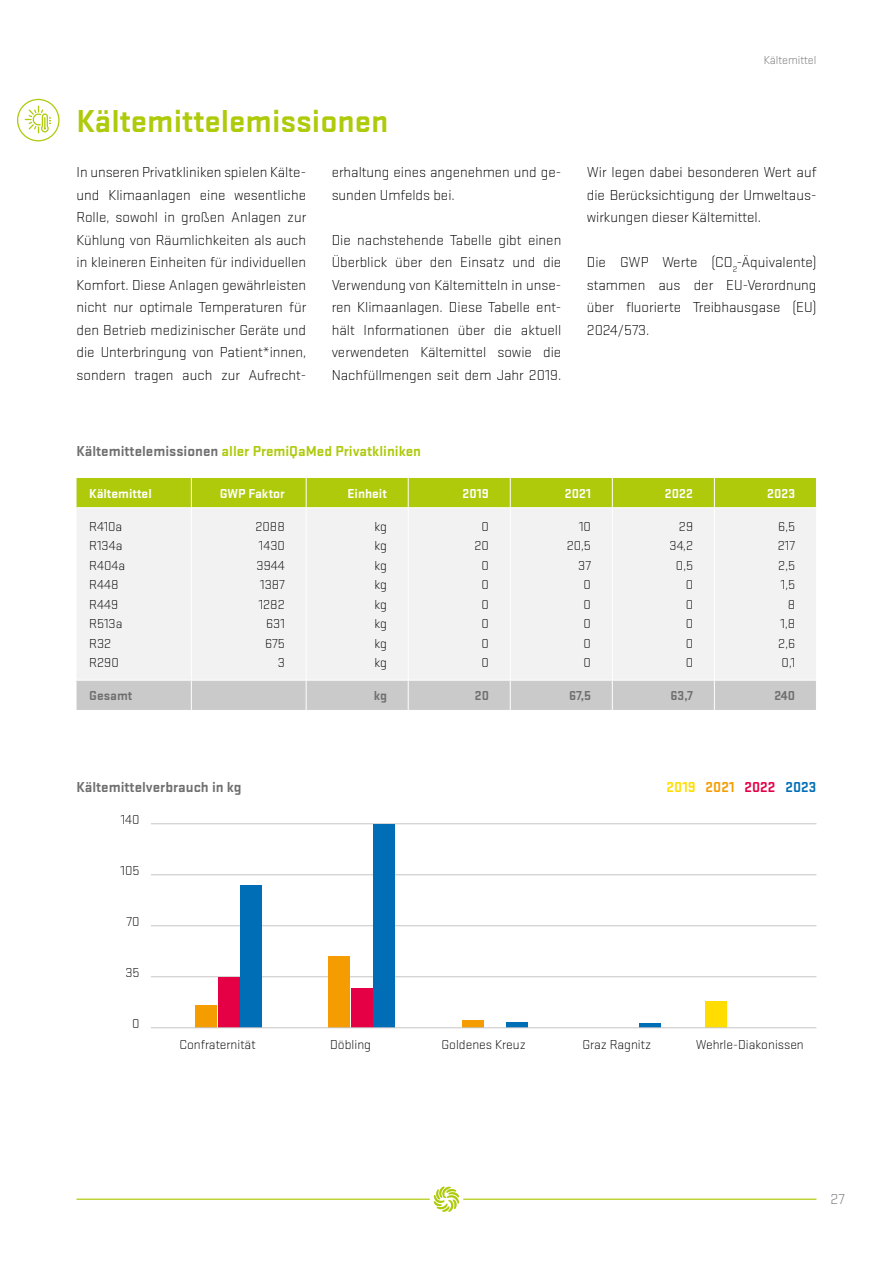
<style>
.page{position:relative;width:893px;height:1263px;background:#fff}
.page>*{position:absolute;margin:0;border:0;box-sizing:border-box;transform-origin:0 0}
.t1{font:700 33px "Stratum 2";color:#afca0b}
.t2{font:300 15px/22.5px "Stratum 2";color:#000;text-align:justify}
.t3{font:700 15px "Stratum 2";color:#afca0b}
.t4{font:700 15px "Stratum 2";color:#706f6f}
.t5{font:700 15px "Stratum 2";color:#fd0}
.t6{font:300 15px "Stratum 2";color:#706f6f}
.t7{font:300 13.5px/19.5px "Stratum 2";color:#000;text-align:right}
.t8{font:700 13.5px "Stratum 2";color:#fff}
.t9{font:700 13.5px "Stratum 2";color:#706f6f}
.t10{font:300 12px "Stratum 2";color:#706f6f}
.s1{color:#706f6f}
.s2{color:#f59c00}
.s3{color:#e50046}
.s4{color:#006eb7}
</style>
<div class="page">
<hr style="left:77px;top:1198px;width:739px;height:2px;background:#afca0b">
<div style="left:430px;top:1182px;width:33px;height:34px;background:#fff;border-radius:50%"></div>
<svg style="left:434px;top:1186px;width:25px;height:26px"></svg>
<div style="left:77px;top:509px;width:739px;height:170px;background:#f2f2f2"></div>
<div style="left:77px;top:681px;width:739px;height:29px;background:#cacaca"></div>
<hr style="left:191px;top:508px;width:1px;height:172px;background:#fff">
<hr style="left:306px;top:508px;width:1px;height:172px;background:#fff">
<hr style="left:408px;top:508px;width:1px;height:172px;background:#fff">
<hr style="left:510px;top:508px;width:1px;height:172px;background:#fff">
<hr style="left:191px;top:680px;width:1px;height:30px;background:#fff">
<hr style="left:306px;top:680px;width:1px;height:30px;background:#fff">
<hr style="left:408px;top:680px;width:1px;height:30px;background:#fff">
<hr style="left:510px;top:680px;width:1px;height:30px;background:#fff">
<div style="left:77px;top:478px;width:740px;height:30px;background:#afca0b"></div>
<hr style="left:612px;top:508px;width:1px;height:172px;background:#fff">
<hr style="left:612px;top:680px;width:1px;height:30px;background:#fff">
<hr style="left:714px;top:508px;width:1px;height:172px;background:#fff">
<hr style="left:714px;top:680px;width:1px;height:30px;background:#fff">
<svg style="left:25px;top:106px;width:26px;height:27px"></svg>
<div style="left:17px;top:99px;width:43px;height:42px;border:1px solid #afca0b;border-radius:50%"></div>
<hr style="left:151px;top:976px;width:665px;height:1px;background:#c6c6c6">
<hr style="left:151px;top:925px;width:665px;height:1px;background:#c6c6c6">
<hr style="left:151px;top:874px;width:665px;height:1px;background:#c6c6c6">
<hr style="left:151px;top:823px;width:665px;height:1px;background:#c6c6c6">
<div style="left:196px;top:1006px;width:21px;height:22px;background:#f59c00"></div>
<div style="left:218px;top:977px;width:21px;height:51px;background:#e50046"></div>
<div style="left:240px;top:885px;width:22px;height:143px;background:#006eb7"></div>
<div style="left:329px;top:957px;width:21px;height:71px;background:#f59c00"></div>
<div style="left:351px;top:989px;width:21px;height:39px;background:#e50046"></div>
<div style="left:373px;top:825px;width:22px;height:203px;background:#006eb7"></div>
<div style="left:462px;top:1020px;width:21px;height:8px;background:#f59c00"></div>
<div style="left:507px;top:1022px;width:21px;height:6px;background:#006eb7"></div>
<hr style="left:640px;top:1024px;width:21px;height:4px;background:#006eb7">
<div style="left:706px;top:1001px;width:21px;height:27px;background:#fd0"></div>
<hr style="left:151px;top:1027px;width:665px;height:1px;background:#c6c6c6">
<h1 class="t1" style="left:77px;top:98px;width:313px">Kältemittelemissionen</h1>
<p class="t2" style="left:77px;top:161px;width:231px">In unseren Privatkliniken spielen Kälte&shy;und Klimaanlagen eine wesentliche Rolle, sowohl in großen Anlagen zur Kühlung von Räumlichkeiten als auch in kleineren Einheiten für individuellen Komfort. Diese Anlagen gewährleisten nicht nur optimale Temperaturen für den Betrieb medizinischer Geräte und die Unterbringung von Patient*innen, sondern tragen auch zur Aufrecht-</p>
<p class="t2" style="left:332px;top:161px;width:231px">erhaltung eines angenehmen und ge&shy;sunden Umfelds bei.</p>
<p class="t2" style="left:332px;top:228px;width:231px">Die nachstehende Tabelle gibt einen Überblick über den Einsatz und die Verwendung von Kältemitteln in unse&shy;ren Klimaanlagen. Diese Tabelle ent&shy;hält Informationen über die aktuell verwendeten Kältemittel sowie die Nachfüllmengen seit dem Jahr 2019.</p>
<p class="t3" style="left:77px;top:441px;width:346px"><span class="s1">Kältemittelemissionen</span> aller PremiQaMed Privatkliniken</p>
<p class="t10" style="left:764px;top:53px;width:54px">Kältemittel</p>
<p class="t2" style="left:587px;top:161px;width:231px">Wir legen dabei besonderen Wert auf die Berücksichtigung der Umweltaus&shy;wirkungen dieser Kältemittel.</p>
<p class="t2" style="left:587px;top:251px;width:231px">Die GWP Werte (CO<sub>2</sub>-Äquivalente) stammen aus der EU-Verordnung über fluorierte Treibhausgase (EU)<br>2024/573.</p>
<p class="t8" style="left:89px;top:484px;width:64px">Kältemittel</p>
<p class="t8" style="left:220px;top:484px;width:67px">GWP Faktor</p>
<p class="t8" style="left:347px;top:484px;width:41px">Einheit</p>
<p class="t8" style="left:463px;top:484px;width:28px">2019</p>
<p class="t8" style="left:565px;top:484px;width:28px">2021</p>
<p class="t8" style="left:665px;top:484px;width:30px">2022</p>
<p class="t8" style="left:767px;top:484px;width:29px">2023</p>
<p class="t7" style="left:89px;top:516px;width:37px;text-align:left">R410a<br>R134a<br>R404a<br>R448<br>R449<br>R513a<br>R32<br>R290</p>
<p class="t7" style="left:255px;top:516px;width:31px">2088<br>1430<br>3944<br>1387<br>1282<br>631<br>675<br>3</p>
<p class="t7" style="left:374px;top:516px;width:14px;text-align:justify">kg kg kg kg kg kg kg kg</p>
<p class="t7" style="left:474px;top:516px;width:16px;text-align:center">0<br>20<br>0<br>0<br>0<br>0<br>0<br>0</p>
<p class="t7" style="left:567px;top:516px;width:26px">10<br>20,5<br>37<br>0<br>0<br>0<br>0<br>0</p>
<p class="t7" style="left:670px;top:516px;width:25px">29<br>34,2<br>0,5<br>0<br>0<br>0<br>0<br>0</p>
<p class="t7" style="left:778px;top:516px;width:19px">6,5<br>217<br>2,5<br>1,5<br>8<br>1,8<br>2,6<br>0,1</p>
<p class="t9" style="left:89px;top:686px;width:45px">Gesamt</p>
<p class="t9" style="left:374px;top:686px;width:15px">kg</p>
<p class="t9" style="left:475px;top:686px;width:16px">20</p>
<p class="t9" style="left:569px;top:686px;width:24px">67,5</p>
<p class="t9" style="left:670px;top:686px;width:24px">63,7</p>
<p class="t9" style="left:774px;top:686px;width:22px">240</p>
<p class="t4" style="left:77px;top:776px;width:167px">Kältemittelverbrauch in kg</p>
<p class="t5" style="left:667px;top:776px;width:151px">2019 <span class="s2">2021</span> <span class="s3">2022</span> <span class="s4">2023</span></p>
<p class="t7" style="left:121px;top:809px;width:20px">140</p>
<p class="t7" style="left:121px;top:860px;width:20px">105</p>
<p class="t7" style="left:127px;top:911px;width:15px">70</p>
<p class="t7" style="left:125px;top:962px;width:16px">35</p>
<p class="t7" style="left:132px;top:1013px;width:9px">0</p>
<p class="t7" style="left:179px;top:1035px;width:78px">Confraternität</p>
<p class="t7" style="left:330px;top:1035px;width:42px">Döbling</p>
<p class="t7" style="left:442px;top:1035px;width:86px">Goldenes Kreuz</p>
<p class="t7" style="left:582px;top:1035px;width:70px">Graz Ragnitz</p>
<p class="t7" style="left:696px;top:1035px;width:109px">Wehrle-Diakonissen</p>
<p class="t6" style="left:831px;top:1190px;width:16px">27</p>
</div>
